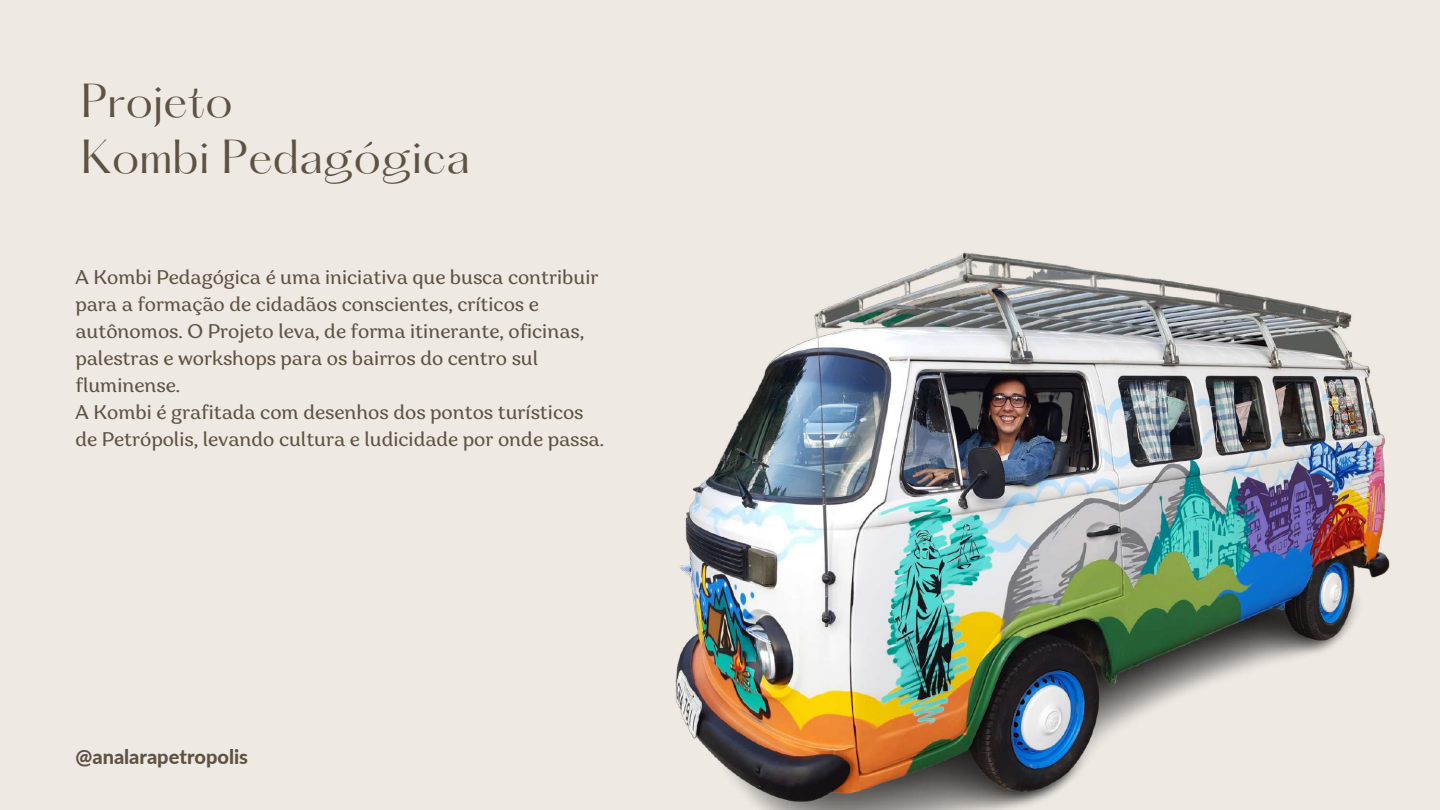
<style>
.page{position:relative;width:1440px;height:810px;background:#efe9e4}
.page>*{position:absolute;margin:0;border:0;box-sizing:border-box;transform-origin:0 0}
.t1{font:41.7px/55.5px "Hatton";color:#5e5343}
.t2{font:800 20px "Lato";color:#5e5343}
.t3{font:19.7px/27px "Garbata";color:#5e5343}
</style>
<div class="page">
<img style="left:675px;top:252px;width:715px;height:558px">
<h1 class="t1" style="left:81px;top:78px;width:391px">Projeto<br>Kombi Pedagógica</h1>
<p class="t3" style="left:76px;top:266px;width:530px">A Kombi Pedagógica é uma iniciativa que busca contribuir para a formação de cidadãos conscientes, críticos e autônomos. O Projeto leva, de forma itinerante, oficinas, palestras e workshops para os bairros do centro sul fluminense.<br>A Kombi é grafitada com desenhos dos pontos turísticos de Petrópolis, levando cultura e ludicidade por onde passa.</p>
<p class="t2" style="left:76px;top:744px;width:174px">@analarapetropolis</p>
</div>
